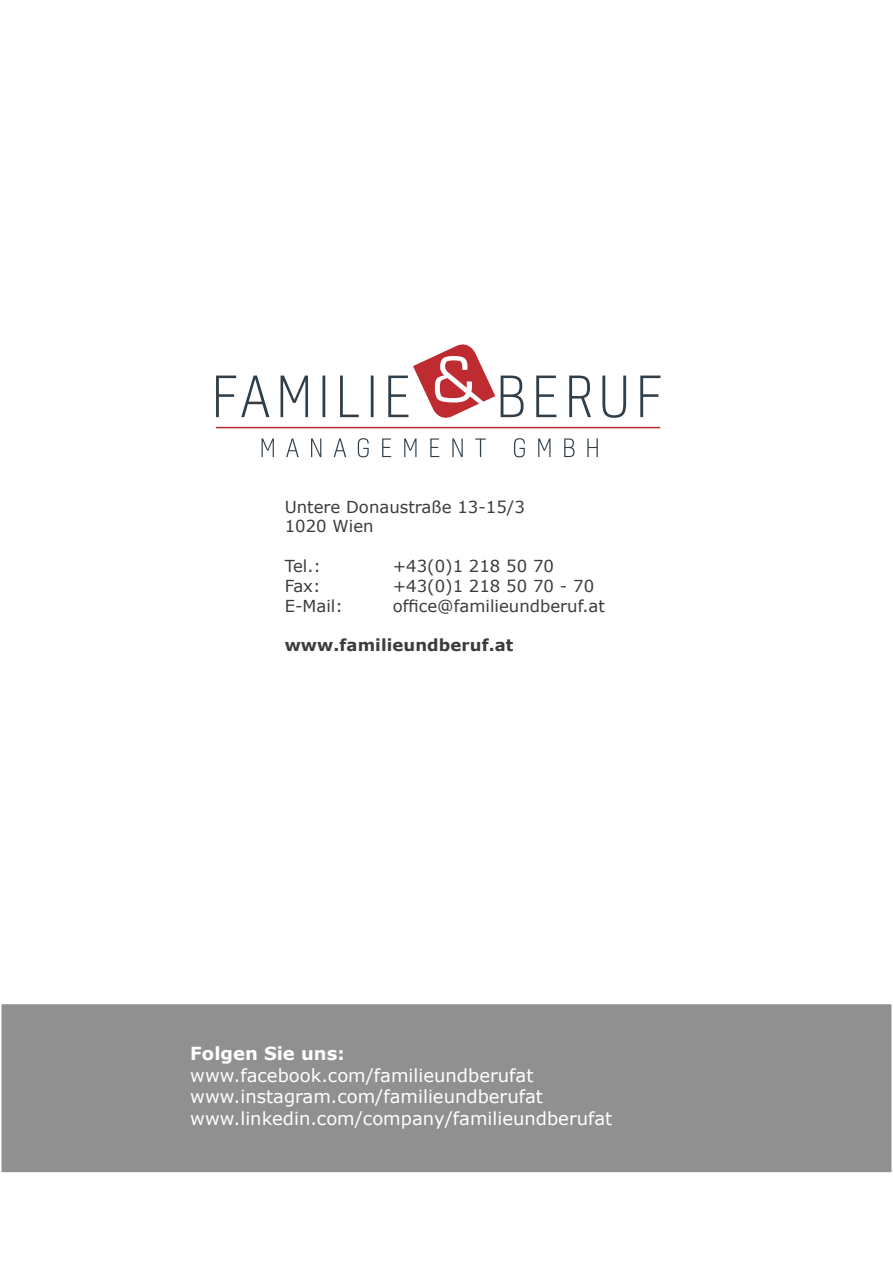
<style>
.page{position:relative;width:893px;height:1263px;background:#fff}
.page>*{position:absolute;margin:0;border:0;box-sizing:border-box;transform-origin:0 0}
.t1{font:18px/21.6px "Verdana";color:#fff}
.t2{font:700 18px "Verdana";color:#fff}
.t3{font:16.5px/19.8px "Verdana";color:#3c3c3b}
.t4{font:700 16.5px "Verdana";letter-spacing:.005em;color:#3c3c3b}
</style>
<div class="page">
<div style="left:1px;top:1003px;width:891px;height:170px;background:#909090"></div>
<div style="left:0;top:1003px;width:893px;height:171px;border:2px solid #fff"></div>
<svg style="left:216px;top:344px;width:279px;height:74px"></svg>
<svg style="left:501px;top:376px;width:159px;height:42px"></svg>
<hr style="left:216px;top:427px;width:444px;height:1px;background:#be2b31">
<svg style="left:262px;top:438px;width:336px;height:19px"></svg>
<p class="t3" style="left:285px;top:497px;width:242px">Untere Donaustraße 13-15/3<br>1020 Wien</p>
<p class="t3" style="left:285px;top:556px;width:38px">Tel.:</p>
<p class="t3" style="left:393px;top:556px;width:163px">+43(0)1 218 50 70</p>
<p class="t3" style="left:285px;top:576px;width:37px">Fax:</p>
<p class="t3" style="left:393px;top:576px;width:203px">+43(0)1 218 50 70 - 70</p>
<p class="t3" style="left:285px;top:596px;width:60px">E-Mail:</p>
<p class="t3" style="left:393px;top:596px;width:214px">office@familieundberuf.at</p>
<p class="t4" style="left:285px;top:634px;width:230px">www.familieundberuf.at</p>
<p class="t2" style="left:190px;top:1042px;width:156px">Folgen Sie uns:</p>
<p class="t1" style="left:190px;top:1064px;width:424px">www.facebook.com/familieundberufat www.instagram.com/familieundberufat www.linkedin.com/company/familieundberufat</p>
</div>
